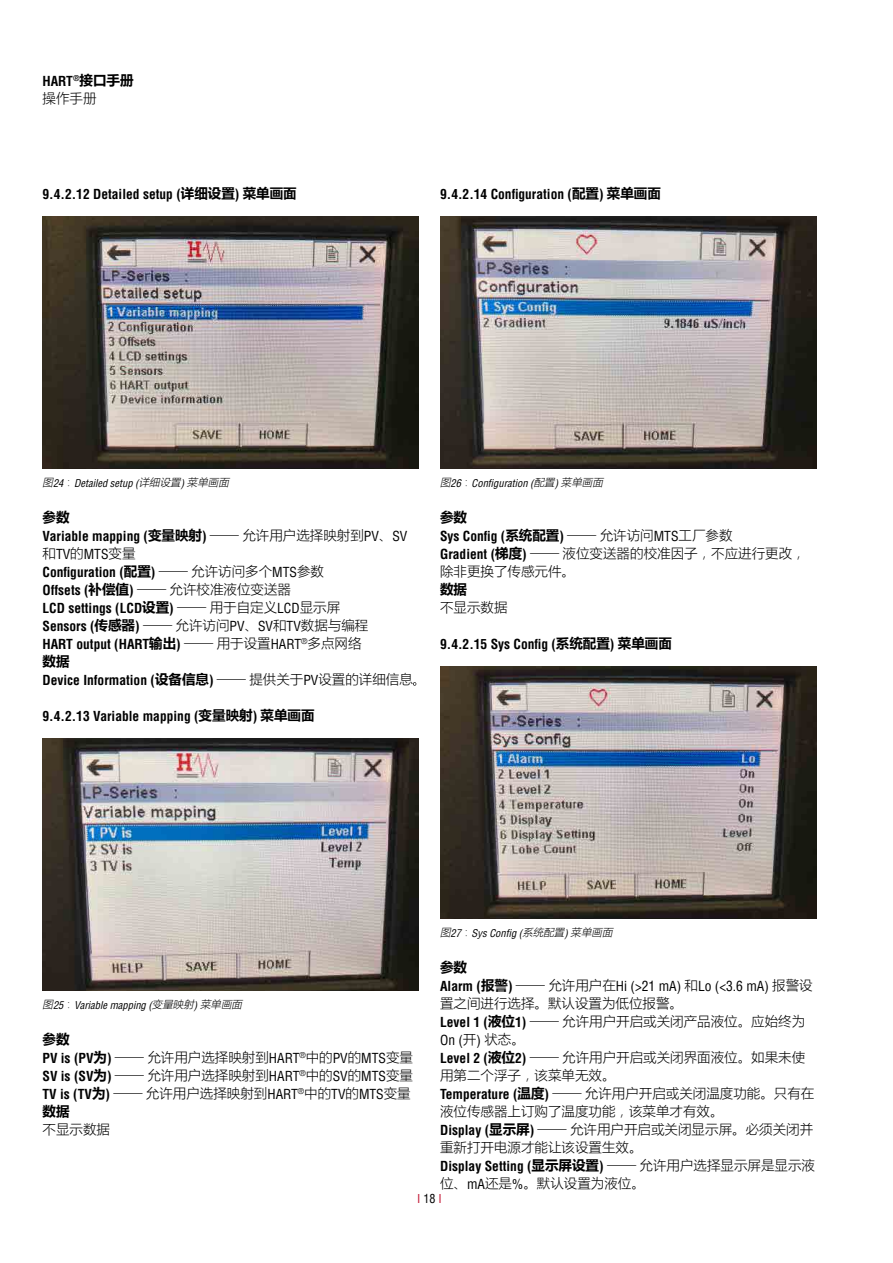
<style>
.page{position:relative;width:893px;height:1263px;background:#fff}
.page>*{position:absolute;margin:0;border:0;box-sizing:border-box;transform-origin:0 0}
.t1{font:700 condensed 13.5px "Helvetica LT Std";color:#000}
.t2{font:300 13.5px/18px "Microsoft Ya Hei";color:#000;scale:2 1}
.t3{font:300 13.5px/18px "Microsoft Ya Hei";color:#000}
.t4{font:condensed 13.5px "Helvetica LT Pro";color:#000}
.t5{font:700 13.5px "Microsoft Ya Hei";color:#000}
.t6{font:700 condensed 13.5px "Helvetica LT Pro";color:#000}
.t7{font:condensed 12px "Helvetica LT Pro";color:#c21230}
.t8{font:italic condensed 10.5px "Helvetica LT Std";color:#000}
.s1{font-family:"Microsoft Ya Hei";font-stretch:normal}
.s2{font-family:"Microsoft Ya Hei";font-weight:300;font-stretch:normal}
.s3{font-family:"Microsoft Ya Hei";font-weight:300;font-style:normal;font-stretch:normal}
.s4{font-family:"Helvetica LT Pro";font-weight:400}
.s5{font-family:"Helvetica LT Std";font-weight:700;font-stretch:condensed}
.s6{font-weight:700}
.s7{font-family:"Helvetica LT Pro";font-weight:400;font-stretch:condensed}
.s8{font-family:"Helvetica LT Std";font-weight:700}
.s9{font-family:"Microsoft Ya Hei";font-weight:700;font-stretch:normal}
.s10{color:#000}
</style>
<div class="page">
<img style="left:43px;top:216px;width:376px;height:252px">
<img style="left:440px;top:216px;width:376px;height:252px">
<img style="left:440px;top:666px;width:376px;height:252px">
<img style="left:43px;top:738px;width:376px;height:252px">
<p class="t6" style="left:43px;top:72px;width:93px">HART<sup>®</sup><span class="s1">接口手册</span></p>
<p class="t3" style="left:43px;top:89px;width:55px">操作手册</p>
<p class="t1" style="left:43px;top:186px;width:256px">9.4.2.12 Detailed setup (<span class="s1">详细设置</span>) <span class="s1">菜单画面</span></p>
<p class="t1" style="left:440px;top:186px;width:222px">9.4.2.14 Configuration (<span class="s1">配置</span>) <span class="s1">菜单画面</span></p>
<p class="t8" style="left:43px;top:477px;width:191px"><span class="s2">图</span>24<span class="s3">：</span>Detailed setup (<span class="s2">详细设置</span>) <span class="s2">菜单画面</span></p>
<p class="t8" style="left:440px;top:477px;width:167px"><span class="s2">图</span>26<span class="s3">：</span>Configuration (<span class="s2">配置</span>) <span class="s2">菜单画面</span></p>
<p class="t5" style="left:43px;top:508px;width:28px">参数</p>
<p class="t1" style="left:43px;top:528px;width:366px">Variable mapping (<span class="s1">变量映射</span>) <span class="s2">—允许用户选择映射到</span><span class="s4">PV</span><span class="s2">、</span><span class="s4">SV</span></p>
<p class="t4" style="left:43px;top:546px;width:95px"><span class="s2">和</span>TV<span class="s2">的</span>MTS<span class="s2">变量</span></p>
<p class="t1" style="left:43px;top:564px;width:283px">Configuration (<span class="s1">配置</span>) <span class="s2">—允许访问多个</span><span class="s4">MTS</span><span class="s2">参数</span></p>
<p class="t2" style="left:43px;top:580px;width:126px"><span class="s5">Offsets (</span><span class="s6">补偿值</span><span class="s5">)</span> —允许校准液位变送器</p>
<p class="t1" style="left:43px;top:600px;width:299px">LCD settings (LCD<span class="s1">设置</span>) <span class="s2">—用于自定义</span><span class="s4">LCD</span><span class="s2">显示屏</span></p>
<p class="t2" style="left:43px;top:616px;width:164px"><span class="s5">Sensors (</span><span class="s6">传感器</span><span class="s5">)</span> —允许访问<span class="s7">PV</span>、<span class="s7">SV</span>和<span class="s7">TV</span>数据与编程</p>
<p class="t1" style="left:43px;top:636px;width:320px">HART output (HART<span class="s1">输出</span>) <span class="s2">—用于设置</span><span class="s4">HART</span><sup>®</sup><span class="s2">多点网络</span></p>
<p class="t5" style="left:43px;top:652px;width:28px">数据</p>
<p class="t1" style="left:43px;top:672px;width:372px">Device Information (<span class="s1">设备信息</span>) <span class="s2">—提供关于</span><span class="s4">PV</span><span class="s2">设置的详细信息</span></p>
<p class="t1" style="left:43px;top:708px;width:273px">9.4.2.13 Variable mapping (<span class="s1">变量映射</span>) <span class="s1">菜单画面</span></p>
<p class="t5" style="left:440px;top:508px;width:28px">参数</p>
<p class="t1" style="left:440px;top:528px;width:294px">Sys Config (<span class="s1">系统配置</span>) <span class="s2">—允许访问</span><span class="s4">MTS</span><span class="s2">工厂参数</span></p>
<p class="t2" style="left:440px;top:544px;width:184px"><span class="s5">Gradient (</span><span class="s6">梯度</span><span class="s5">)</span> —液位变送器的校准因子，不应进行更改，除非更换了传感元件。</p>
<p class="t5" style="left:440px;top:580px;width:28px">数据</p>
<p class="t3" style="left:440px;top:598px;width:69px">不显示数据</p>
<p class="t1" style="left:440px;top:636px;width:233px">9.4.2.15 Sys Config (<span class="s1">系统配置</span>) <span class="s1">菜单画面</span></p>
<p class="t8" style="left:43px;top:999px;width:204px"><span class="s2">图</span>25<span class="s3">：</span>Variable mapping (<span class="s2">变量映射</span>) <span class="s2">菜单画面</span></p>
<p class="t2" style="left:43px;top:1030px;width:187px"><span class="s6">参数<br></span><span class="s5">PV is (PV</span><span class="s6">为</span><span class="s5">)</span> —允许用户选择映射到<span class="s7">HART</span><sup>®</sup>中的<span class="s7">PV</span>的<span class="s7">MTS</span>变量<br><span class="s5">SV is (SV</span><span class="s6">为</span><span class="s5">)</span> —允许用户选择映射到<span class="s7">HART</span><sup>®</sup>中的<span class="s7">SV</span>的<span class="s7">MTS</span>变量<br><span class="s5">TV is (TV</span><span class="s6">为</span><span class="s5">)</span> —允许用户选择映射到<span class="s7">HART</span><sup>®</sup>中的<span class="s7">TV</span>的<span class="s7">MTS</span>变量<span class="s6">数据</span></p>
<p class="t3" style="left:43px;top:1120px;width:69px">不显示数据</p>
<p class="t8" style="left:440px;top:927px;width:177px"><span class="s2">图</span>27<span class="s3">：</span>Sys Config (<span class="s2">系统配置</span>) <span class="s2">菜单画面</span></p>
<p class="t5" style="left:440px;top:958px;width:28px">参数</p>
<p class="t4" style="left:440px;top:978px;width:374px"><span class="s8">Alarm (</span><span class="s9">报警</span><span class="s8">)</span> <span class="s2">—允许用户在</span>Hi (&gt;21 mA) <span class="s2">和</span>Lo (&lt;3.6 mA) <span class="s2">报警设</span></p>
<p class="t3" style="left:440px;top:994px;width:367px">置之间进行选择。默认设置为低位报警。<br><span class="s5">Level 1 (</span><span class="s6">液位</span><span class="s5">1)</span> —允许用户开启或关闭产品液位。应始终为</p>
<p class="t4" style="left:440px;top:1032px;width:86px">On (<span class="s2">开</span>) <span class="s2">状态。</span></p>
<p class="t2" style="left:440px;top:1048px;width:189px"><span class="s5">Level 2 (</span><span class="s6">液位</span><span class="s5">2)</span> —允许用户开启或关闭界面液位。如果未使用第二个浮子，该菜单无效。<br><span class="s5">Temperature (</span><span class="s6">温度</span><span class="s5">)</span> —允许用户开启或关闭温度功能。只有在液位传感器上订购了温度功能，该菜单才有效。<br><span class="s5">Display (</span><span class="s6">显示屏</span><span class="s5">)</span> —允许用户开启或关闭显示屏。必须关闭并重新打开电源才能让该设置生效。</p>
<p class="t1" style="left:440px;top:1158px;width:376px">Display Setting (<span class="s1">显示屏设置</span>) <span class="s2">—允许用户选择显示屏是显示液</span></p>
<p class="t3" style="left:440px;top:1174px;width:206px">位、<span class="s7">mA</span>还是<span class="s7">%</span>。默认设置为液位。</p>
<p class="t7" style="left:417px;top:1191px;width:26px">I <span class="s10">18</span> I</p>
</div>
